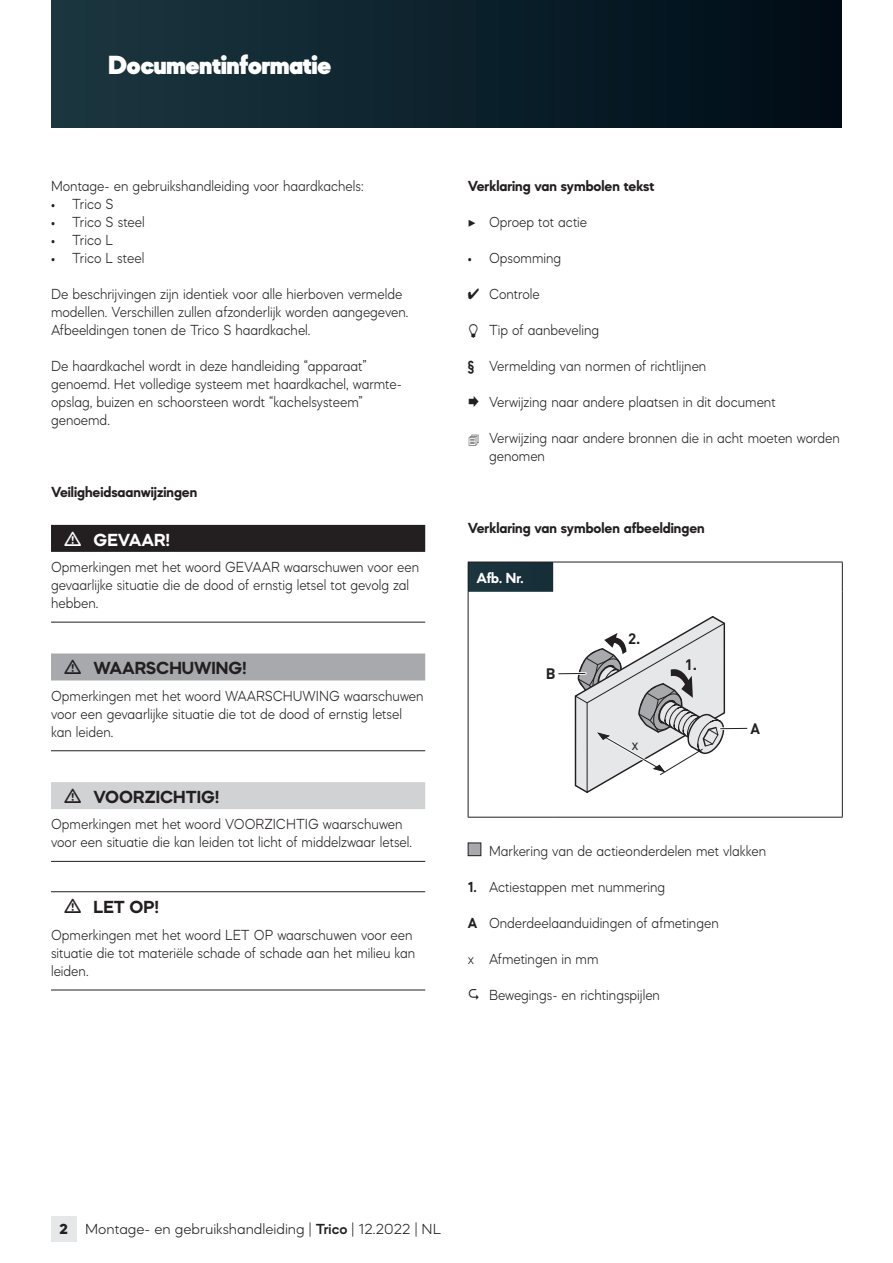
<style>
.page{position:relative;width:893px;height:1263px;background:#fff}
.page>*{position:absolute;margin:0;border:0;box-sizing:border-box;transform-origin:0 0}
.t1{font:900 27px "Mazzard M";color:#fff}
.t2{font:700 18px "Mazzard M";color:#231f20}
.t3{font:700 18px "Mazzard M";color:#fff}
.t4{font:300 15px/18px "Mazzard M";color:#231f20;scale:.9 1}
.t5{font:700 15px "Mazzard M";color:#231f20}
.t6{font:300 15px "Mazzard M";color:#231f20}
.t7{font:700 15px "Mazzard M";color:#fff}
.t8{font:700 15px "DIN Pro";color:#231f20}
.t9{font:15px "DIN Pro";color:#231f20}
.s1{font-weight:400}
.s2{font-family:"RMB Probe Regular";font-weight:400}
.s3{font-weight:700}
.s4{font-weight:800}
.s5{font-weight:600}
</style>
<div class="page">
<div style="left:51px;top:1216px;width:26px;height:26px;background:#e6e7e9"></div>
<div style="left:51px;top:0;width:791px;height:128px;background:linear-gradient(to right,#1b3740,#000c17)"></div>
<div style="left:51px;top:525px;width:374px;height:27px;background:#231f20"></div>
<hr style="left:51px;top:622px;width:374px;height:1px;background:#231f20">
<div style="left:51px;top:653px;width:374px;height:27px;background:#a8a9ad"></div>
<hr style="left:51px;top:750px;width:374px;height:1px;background:#231f20">
<div style="left:51px;top:782px;width:374px;height:27px;background:#d1d2d4"></div>
<hr style="left:51px;top:861px;width:374px;height:1px;background:#231f20">
<hr style="left:51px;top:891px;width:374px;height:1px;background:#231f20">
<hr style="left:51px;top:990px;width:374px;height:1px;background:#231f20">
<svg style="left:469px;top:563px;width:373px;height:254px"></svg>
<hr style="left:468px;top:562px;width:85px;height:1px;background:#231f20">
<hr style="left:468px;top:562px;width:1px;height:30px;background:#231f20">
<hr style="left:842px;top:592px;width:1px;height:225px;background:#231f20">
<hr style="left:468px;top:592px;width:1px;height:225px;background:#231f20">
<hr style="left:468px;top:817px;width:85px;height:1px;background:#231f20">
<hr style="left:553px;top:817px;width:290px;height:1px;background:#231f20">
<hr style="left:553px;top:562px;width:290px;height:1px;background:#231f20">
<hr style="left:842px;top:562px;width:1px;height:30px;background:#231f20">
<div style="left:474px;top:598px;width:362px;height:213px;background:#fff"></div>
<svg style="left:558px;top:616px;width:189px;height:177px"></svg>
<div style="left:468px;top:843px;width:13px;height:13px;background:#a8a9ad"></div>
<div style="left:468px;top:842px;width:13px;height:14px;border:1px solid #231f20"></div>
<h1 class="t1" style="left:108px;top:48px;width:224px">Documentinformatie</h1>
<p class="t4" style="left:51px;top:177px;width:349px">Montage- en gebruikshandleiding voor haardkachels:</p>
<p class="t4" style="left:51px;top:195px;width:64px"><span class="s1">•</span> Trico S</p>
<p class="t4" style="left:51px;top:213px;width:106px"><span class="s1">•</span> Trico S steel</p>
<p class="t4" style="left:51px;top:231px;width:69px"><span class="s1">•</span> Trico L</p>
<p class="t4" style="left:51px;top:249px;width:105px"><span class="s1">•</span> Trico L steel</p>
<p class="t4" style="left:51px;top:285px;width:399px">De beschrijvingen zijn identiek voor alle hierboven vermelde modellen. Verschillen zullen afzonderlijk worden aangegeven.<br>Afbeeldingen tonen de Trico S haardkachel.</p>
<p class="t4" style="left:51px;top:357px;width:392px">De haardkachel wordt in deze handleiding “apparaat” genoemd. Het volledige systeem met haardkachel, warmte&shy;opslag, buizen en schoorsteen wordt “kachelsysteem” genoemd.</p>
<p class="t5" style="left:51px;top:483px;width:148px">Veiligheidsaanwijzingen</p>
<p class="t3" style="left:94px;top:528px;width:78px">GEVAAR!</p>
<p class="t4" style="left:51px;top:558px;width:235px">Opmerkingen met het woord GEVAAR</p>
<p class="t4" style="left:51px;top:558px;width:411px;text-indent:233px">waarschuwen voor een gevaarlijke situatie die de dood of ernstig letsel tot gevolg zal hebben.</p>
<p class="t2" style="left:94px;top:657px;width:154px">WAARSCHUWING!</p>
<p class="t4" style="left:51px;top:686px;width:218px">Opmerkingen met het woord WAARS</p>
<p class="t4" style="left:273px;top:686px;width:58px">CHUWING</p>
<p class="t4" style="left:51px;top:686px;width:415px;text-indent:293px">waarschuwen voor een gevaarlijke situatie die tot de dood of ernstig letsel kan leiden.</p>
<p class="t2" style="left:94px;top:785px;width:127px">VOORZICHTIG!</p>
<p class="t4" style="left:51px;top:815px;width:215px">Opmerkingen met het woord VOOR</p>
<p class="t4" style="left:264px;top:815px;width:34px">ZICHTIG</p>
<p class="t4" style="left:51px;top:815px;width:403px;text-indent:272px">waarschuwen voor een situatie die kan leiden tot licht of middelzwaar letsel.</p>
<p class="t2" style="left:94px;top:896px;width:67px">LET OP!</p>
<p class="t4" style="left:51px;top:926px;width:203px">Opmerkingen met het woord LET</p>
<p class="t4" style="left:51px;top:926px;width:406px;text-indent:203px">OP waarschuwen voor een situatie die tot materiële schade of schade aan het milieu kan leiden.</p>
<p class="t5" style="left:468px;top:177px;width:188px">Verklaring van symbolen tekst</p>
<p class="t4" style="left:468px;top:213px;width:134px"><span class="s2">A</span> O proep tot actie</p>
<p class="t4" style="left:468px;top:249px;width:105px"><span class="s1">•</span> Opsomming</p>
<p class="t4" style="left:468px;top:285px;width:82px">✔ Controle</p>
<p class="t4" style="left:489px;top:321px;width:124px">Tip of aanbeveling</p>
<p class="t4" style="left:468px;top:357px;width:267px"><span class="s3">§</span> Vermelding van normen of richtlijnen</p>
<p class="t4" style="left:468px;top:393px;width:344px">◻ Verwijzing naar andere plaatsen in dit document</p>
<p class="t4" style="left:489px;top:429px;width:391px">Verwijzing naar andere bronnen die in acht moeten worden genomen</p>
<p class="t5" style="left:468px;top:519px;width:238px">Verklaring van symbolen afbeeldingen</p>
<p class="t7" style="left:477px;top:569px;width:48px">Afb. Nr.</p>
<p class="t8" style="left:546px;top:663px;width:11px">B</p>
<p class="t8" style="left:628px;top:628px;width:14px">2.</p>
<p class="t9" style="left:631px;top:734px;width:9px">x</p>
<p class="t8" style="left:685px;top:655px;width:14px">1.</p>
<p class="t8" style="left:750px;top:718px;width:11px">A</p>
<p class="t4" style="left:489px;top:842px;width:309px">Markering van de actieonderdelen met vlakken</p>
<p class="t4" style="left:468px;top:878px;width:221px"><span class="s3">1.</span> Actiestappen met nummering</p>
<p class="t4" style="left:468px;top:914px;width:280px"><span class="s3">A</span> Onderdeelaanduidingen of afmetingen</p>
<p class="t4" style="left:468px;top:950px;width:147px">x Afmetingen in mm</p>
<p class="t4" style="left:480px;top:986px;width:202px">Bewegings- en richtingspijlen</p>
<p class="t6" style="left:60px;top:1220px;width:372px"><span class="s4">2</span> Montage- en gebruikshandleiding | <span class="s5">Trico</span> | 12.2022 | NL</p>
</div>
